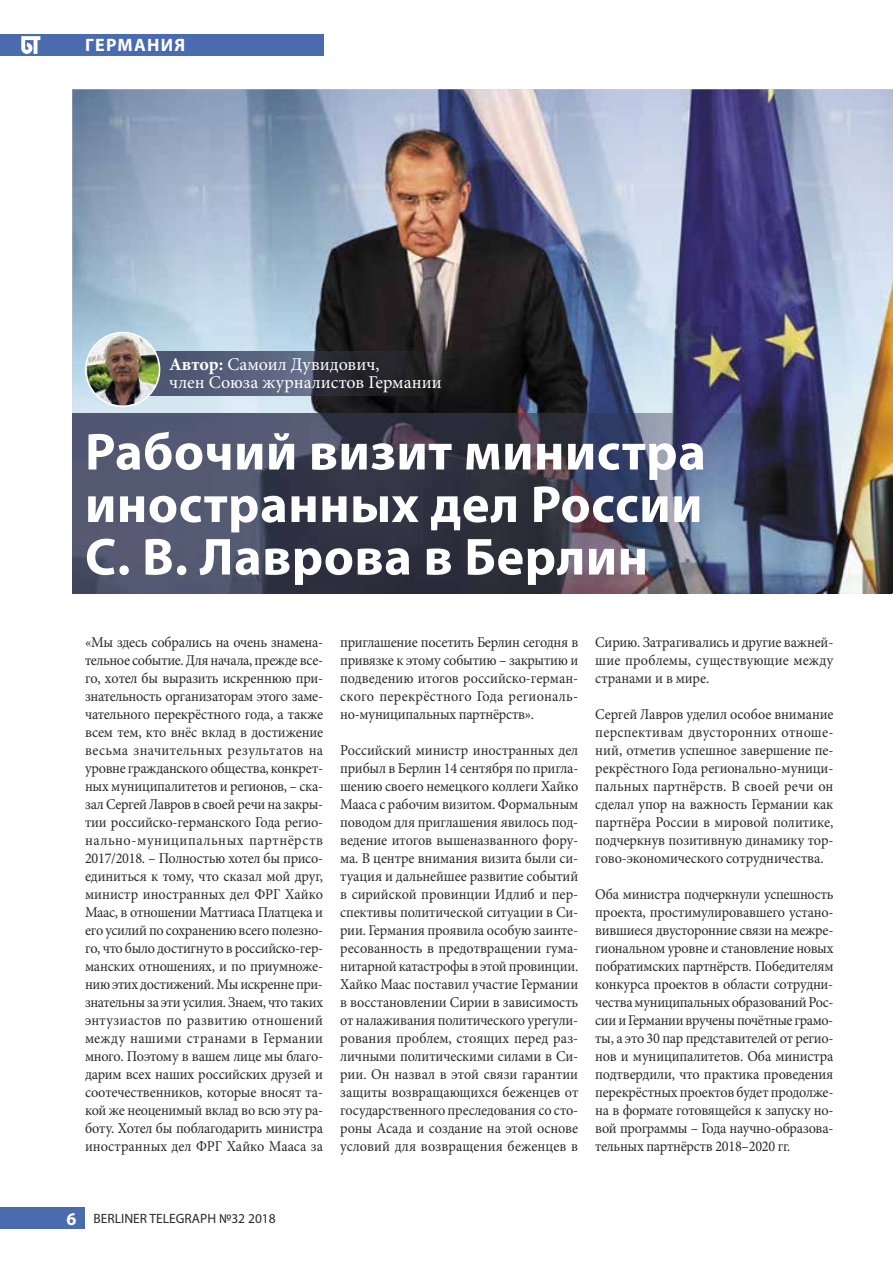
<style>
.page{position:relative;width:893px;height:1263px;background:#fff}
.page>*{position:absolute;margin:0;border:0;box-sizing:border-box;transform-origin:0 0}
.t1{font:700 52.5px/52.5px "Myriad Pro";letter-spacing:.01em;color:#fff;text-align:justify}
.t2{font:18px/18px "Minion Pro";color:#fff}
.t3{font:700 18px "Myriad Pro";letter-spacing:.07em;color:#fff}
.t4{font:15px/18px "Minion Pro";letter-spacing:-.005em;color:#292929;text-align:justify;scale:.95 1}
.t5{font:13.5px "Myriad Pro";color:#292929}
.s1{font-weight:700}
.s2{font-weight:700;font-size:18px;color:#fff}
</style>
<div class="page">
<div style="left:0;top:1208px;width:85px;height:21px;background:#4a6caf"></div>
<img style="left:72px;top:89px;width:821px;height:504px">
<svg style="left:72px;top:593px;width:819px;height:1px"></svg>
<img style="left:72px;top:413px;width:819px;height:180px">
<img style="left:160px;top:351px;width:312px;height:44px">
<img style="left:85px;top:332px;width:75px;height:75px">
<div style="left:0;top:34px;width:323px;height:21px;background:#4a6caf"></div>
<svg style="left:21px;top:36px;width:19px;height:18px"></svg>
<p class="t3" style="left:85px;top:34px;width:102px">ГЕРМАНИЯ</p>
<p class="t2" style="left:169px;top:355px;width:274px"><span class="s1">Автор:</span> Самоил Дувидович,<br>член Союза журналистов Германии</p>
<h1 class="t1" style="left:85px;top:424px;width:622px">Рабочий визит министра иностранных дел России С. В. Лаврова в Берлин</h1>
<p class="t4" style="left:85px;top:634px;width:252px">«Мы здесь собрались на очень знамена&shy;тельное событие. Для начала, прежде все&shy;го, хотел бы выразить искреннюю при&shy;знательность организаторам этого заме&shy;чательного перекрёстного года, а также всем тем, кто внёс вклад в достижение весьма значительных результатов на уровне гражданского общества, конкрет&shy;ных муниципалитетов и регионов, – ска&shy;зал Сергей Лавров в своей речи на закры&shy;тии российско-германского Года регио&shy;нально-муниципальных партнёрств 2017/2018. – Полностью хотел бы присо&shy;единиться к тому, что сказал мой друг, министр иностранных дел ФРГ Хайко Маас, в отношении Маттиаса Платцека и его усилий по сохранению всего полезно&shy;го, что было достигнуто в российско-гер&shy;манских отношениях, и по приумноже&shy;нию этих достижений. Мы искренне при&shy;знательны за эти усилия. Знаем, что таких энтузиастов по развитию отношений между нашими странами в Германии много. Поэтому в вашем лице мы благо&shy;дарим всех наших российских друзей и соотечественников, которые вносят та&shy;кой же неоценимый вклад во всю эту ра&shy;боту. Хотел бы поблагодарить министра иностранных дел ФРГ Хайко Мааса за</p>
<p class="t4" style="left:340px;top:634px;width:252px">приглашение посетить Берлин сегодня в привязке к этому событию – закрытию и подведению итогов российско-герман&shy;ского перекрёстного Года региональ&shy;но-муниципальных партнёрств».</p>
<p class="t4" style="left:340px;top:742px;width:252px">Российский министр иностранных дел прибыл в Берлин 14 сентября по пригла&shy;шению своего немецкого коллеги Хайко Мааса с рабочим визитом. Формальным поводом для приглашения явилось под&shy;ведение итогов вышеназванного фору&shy;ма. В центре внимания визита были си&shy;туация и дальнейшее развитие событий в сирийской провинции Идлиб и пер&shy;спективы политической ситуации в Си&shy;рии. Германия проявила особую заинте&shy;ресованность в предотвращении гума&shy;нитарной катастрофы в этой провинции.<br>Хайко Маас поставил участие Германии в восстановлении Сирии в зависимость от налаживания политического урегули&shy;рования проблем, стоящих перед раз&shy;личными политическими силами в Си&shy;рии. Он назвал в этой связи гарантии защиты возвращающихся беженцев от государственного преследования со сто&shy;роны Асада и создание на этой основе условий для возвращения беженцев в</p>
<p class="t4" style="left:595px;top:634px;width:252px">Сирию. Затрагивались и другие важней&shy;шие проблемы, существующие между странами и в мире.</p>
<p class="t4" style="left:595px;top:706px;width:252px">Сергей Лавров уделил особое внимание перспективам двусторонних отноше&shy;ний, отметив успешное завершение пе&shy;рекрёстного Года регионально-муници&shy;пальных партнёрств. В своей речи он сделал упор на важность Германии как партнёра России в мировой политике, подчеркнув позитивную динамику тор&shy;гово-экономического сотрудничества.</p>
<p class="t4" style="left:595px;top:886px;width:252px">Оба министра подчеркнули успешность проекта, простимулировавшего устано&shy;вившиеся двусторонние связи на межре&shy;гиональном уровне и становление новых побратимских партнёрств. Победителям конкурса проектов в области сотрудни&shy;чества муниципальных образований Рос&shy;сии и Германии вручены почётные грамо&shy;ты, а это 30 пар представителей от регио&shy;нов и муниципалитетов. Оба министра подтвердили, что практика проведения перекрёстных проектов будет продолже&shy;на в формате готовящейся к запуску но&shy;вой программы – Года научно-образова&shy;тельных партнёрств 2018–2020 гг.</p>
<p class="t5" style="left:67px;top:1210px;width:211px"><span class="s2">6</span> BERLINER TELEGRAPH №32 2018</p>
</div>
